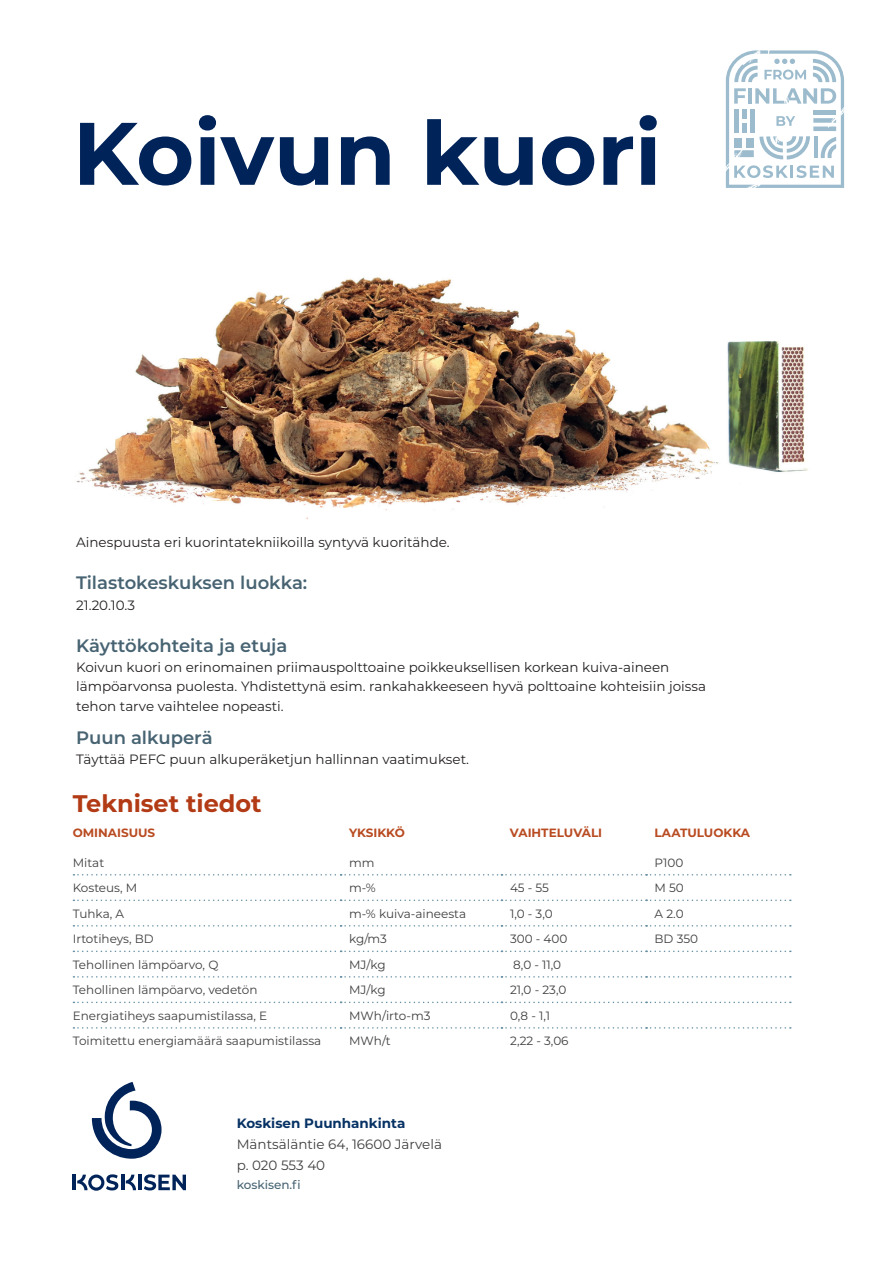
<style>
.page{position:relative;width:893px;height:1263px;background:#fff}
.page>*{position:absolute;margin:0;border:0;box-sizing:border-box;transform-origin:0 0}
.t1{font:700 88.5px "Montserrat";color:#002359}
.t2{font:700 24px "Montserrat";color:#b23a14}
.t3{font:600 18px "Montserrat";color:#476372}
.t4{font:13.5px/19.5px "Montserrat";color:#231f20}
.t5{font:13.5px/21px "Montserrat";color:#3e3e3f}
.t6{font:700 13.5px "Montserrat";color:#073264}
.t7{font:12px "Montserrat";color:#3e3e3f}
.t8{font:700 12px "Montserrat";color:#b94b21}
.t9{font:500 12px "Montserrat";color:#476372}
</style>
<div class="page">
<hr style="left:138px;top:1174px;width:4px;height:16px;background:#002359">
<hr style="left:72px;top:1174px;width:4px;height:16px;background:#002359">
<hr style="left:121px;top:1174px;width:3px;height:16px;background:#002359">
<svg style="left:144px;top:1174px;width:42px;height:16px"></svg>
<svg style="left:77px;top:1174px;width:41px;height:17px"></svg>
<svg style="left:126px;top:1174px;width:10px;height:16px"></svg>
<svg style="left:92px;top:1082px;width:70px;height:77px"></svg>
<svg style="left:726px;top:50px;width:118px;height:138px"></svg>
<img style="left:75px;top:277px;width:733px;height:242px">
<svg style="left:73px;top:874px;width:718px;height:1px"></svg>
<svg style="left:73px;top:899px;width:718px;height:2px"></svg>
<svg style="left:73px;top:925px;width:718px;height:1px"></svg>
<svg style="left:73px;top:950px;width:718px;height:2px"></svg>
<svg style="left:73px;top:976px;width:718px;height:1px"></svg>
<svg style="left:73px;top:1002px;width:718px;height:1px"></svg>
<svg style="left:73px;top:1027px;width:718px;height:2px"></svg>
<h1 class="t1" style="left:73px;top:90px;width:590px">Koivun kuori</h1>
<p class="t4" style="left:76px;top:532px;width:375px">Ainespuusta eri kuorintatekniikoilla syntyvä kuoritähde.</p>
<h3 class="t3" style="left:76px;top:570px;width:233px">Tilastokeskuksen luokka:</h3>
<p class="t4" style="left:76px;top:595px;width:60px">21.20.10.3</p>
<h3 class="t3" style="left:76px;top:633px;width:213px">Käyttökohteita ja etuja</h3>
<p class="t4" style="left:76px;top:657px;width:631px">Koivun kuori on erinomainen priimauspolttoaine poikkeuksellisen korkean kuiva-aineen lämpöarvonsa puolesta. Yhdistettynä esim. rankahakkeeseen hyvä polttoaine kohteisiin joissa tehon tarve vaihtelee nopeasti.</p>
<h3 class="t3" style="left:76px;top:725px;width:138px">Puun alkuperä</h3>
<p class="t4" style="left:76px;top:749px;width:394px">Täyttää PEFC puun alkuperäketjun hallinnan vaatimukset.</p>
<h2 class="t2" style="left:73px;top:786px;width:190px">Tekniset tiedot</h2>
<p class="t8" style="left:73px;top:824px;width:84px">OMINAISUUS</p>
<p class="t8" style="left:349px;top:824px;width:57px">YKSIKKÖ</p>
<p class="t8" style="left:510px;top:824px;width:94px">VAIHTELUVÄLI</p>
<p class="t8" style="left:655px;top:824px;width:97px">LAATULUOKKA</p>
<p class="t7" style="left:73px;top:854px;width:33px">Mitat</p>
<p class="t7" style="left:349px;top:854px;width:27px">mm</p>
<p class="t7" style="left:655px;top:854px;width:30px">P100</p>
<p class="t7" style="left:73px;top:880px;width:66px">Kosteus, M</p>
<p class="t7" style="left:349px;top:880px;width:28px">m-%</p>
<p class="t7" style="left:510px;top:880px;width:41px">45 - 55</p>
<p class="t7" style="left:655px;top:880px;width:31px">M 50</p>
<p class="t7" style="left:73px;top:905px;width:53px">Tuhka, A</p>
<p class="t7" style="left:349px;top:905px;width:119px">m-% kuiva-aineesta</p>
<p class="t7" style="left:510px;top:905px;width:44px">1,0 - 3,0</p>
<p class="t7" style="left:655px;top:905px;width:31px">A 2.0</p>
<p class="t7" style="left:73px;top:931px;width:83px">Irtotiheys, BD</p>
<p class="t7" style="left:349px;top:931px;width:39px">kg/m3</p>
<p class="t7" style="left:510px;top:931px;width:59px">300 - 400</p>
<p class="t7" style="left:655px;top:931px;width:45px">BD 350</p>
<p class="t7" style="left:73px;top:956px;width:147px">Tehollinen lämpöarvo, Q</p>
<p class="t7" style="left:349px;top:956px;width:38px">MJ/kg</p>
<p class="t7" style="left:513px;top:956px;width:50px">8,0 - 11,0</p>
<p class="t7" style="left:73px;top:982px;width:186px">Tehollinen lämpöarvo, vedetön</p>
<p class="t7" style="left:349px;top:982px;width:38px">MJ/kg</p>
<p class="t7" style="left:510px;top:982px;width:58px">21,0 - 23,0</p>
<p class="t7" style="left:73px;top:1007px;width:196px">Energiatiheys saapumistilassa, E</p>
<p class="t7" style="left:349px;top:1007px;width:83px">MWh/irto-m3</p>
<p class="t7" style="left:510px;top:1007px;width:42px">0,8 - 1,1</p>
<p class="t7" style="left:73px;top:1033px;width:250px">Toimitettu energiamäärä saapumistilassa</p>
<p class="t7" style="left:349px;top:1033px;width:43px">MWh/t</p>
<p class="t7" style="left:510px;top:1033px;width:60px">2,22 - 3,06</p>
<p class="t6" style="left:237px;top:1113px;width:170px">Koskisen Puunhankinta</p>
<p class="t5" style="left:237px;top:1133px;width:207px">Mäntsäläntie 64, 16600 Järvelä p. 020 553 40</p>
<p class="t9" style="left:237px;top:1176px;width:66px">koskisen.fi</p>
</div>
